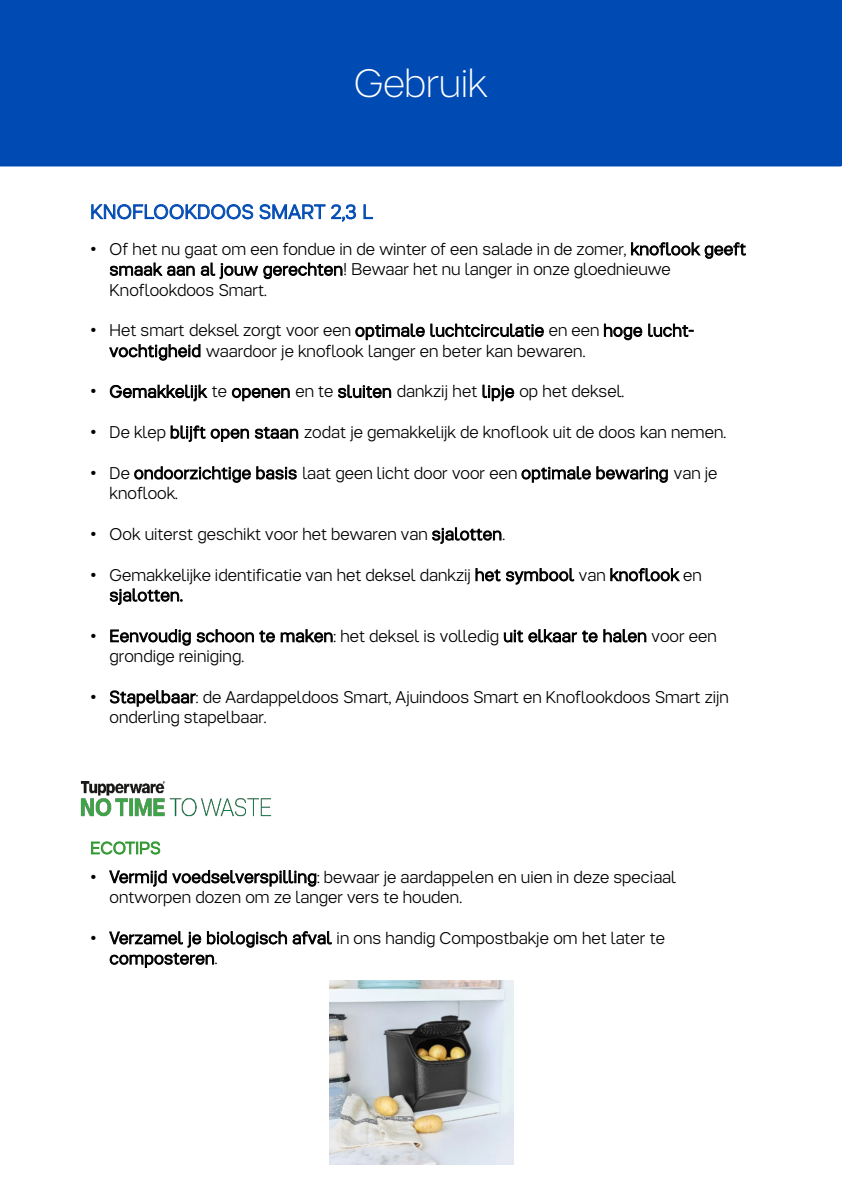
<style>
.page{position:relative;width:842px;height:1191px;background:#fff}
.page>*{position:absolute;margin:0;border:0;box-sizing:border-box;transform-origin:0 0}
.t1{font:100 39.6px "Tupper PRO";color:#fff}
.t2{font:300 19.8px "Tupper PRO";letter-spacing:.03em;color:#004ab3}
.t3{font:300 17px/20.4px "Tupper PRO";letter-spacing:.005em;color:#000}
.t4{font:300 17px/20.4px "Tupper PRO";letter-spacing:.025em;color:#000}
.t5{font:300 17px "Tupper PRO";letter-spacing:.025em;color:#393}
.s1{font-family:"Arial";font-weight:400}
</style>
<div class="page">
<div style="left:0;top:0;width:842px;height:166px;background:#004ab3"></div>
<img style="left:80px;top:781px;width:191px;height:36px">
<img style="left:329px;top:980px;width:184px;height:184px">
<h1 class="t1" style="left:354px;top:51px;width:135px">Gebruik</h1>
<p class="t2" style="left:90px;top:196px;width:284px">KNOFLOOKDOOS SMART 2,3 L</p>
<p class="t3" style="left:110px;top:237px;width:638px;text-indent:-19px"><span class="s1">•</span> Of het nu gaat om een fondue in de winter of een salade in de zomer, knoflook geeft smaak aan al jouw gerechten! Bewaar het nu langer in onze gloednieuwe<br>Knoflookdoos Smart.</p>
<p class="t3" style="left:110px;top:319px;width:586px;text-indent:-19px"><span class="s1">•</span> Het smart deksel zorgt voor een optimale luchtcirculatie en een hoge lucht&shy;vochtigheid waardoor je knoflook langer en beter kan bewaren.</p>
<p class="t4" style="left:90px;top:380px;width:535px"><span class="s1">•</span> Gemakkelijk te openen en te sluiten dankzij het lipje op het deksel.</p>
<p class="t3" style="left:90px;top:420px;width:637px"><span class="s1">•</span> De klep blijft open staan zodat je gemakkelijk de knoflook uit de doos kan nemen.</p>
<p class="t4" style="left:110px;top:461px;width:609px;text-indent:-19px"><span class="s1">•</span> De ondoorzichtige basis laat geen licht door voor een optimale bewaring van je knoflook.</p>
<p class="t3" style="left:90px;top:522px;width:416px"><span class="s1">•</span> Ook uiterst geschikt voor het bewaren van sjalotten.</p>
<p class="t3" style="left:110px;top:563px;width:594px;text-indent:-19px"><span class="s1">•</span> Gemakkelijke identificatie van het deksel dankzij het symbool van knoflook en sjalotten.</p>
<p class="t3" style="left:110px;top:624px;width:609px;text-indent:-19px"><span class="s1">•</span> Eenvoudig schoon te maken: het deksel is volledig uit elkaar te halen voor een grondige reiniging.</p>
<p class="t3" style="left:110px;top:685px;width:621px;text-indent:-19px"><span class="s1">•</span> Stapelbaar: de Aardappeldoos Smart, Ajuindoos Smart en Knoflookdoos Smart zijn onderling stapelbaar.</p>
<p class="t5" style="left:90px;top:834px;width:72px">ECOTIPS</p>
<p class="t3" style="left:110px;top:865px;width:568px;text-indent:-19px"><span class="s1">•</span> Vermijd voedselverspilling: bewaar je aardappelen en uien in deze speciaal ontworpen dozen om ze langer vers te houden.</p>
<p class="t4" style="left:110px;top:926px;width:557px;text-indent:-19px"><span class="s1">•</span> Verzamel je biologisch afval in ons handig Compostbakje om het later te composteren.</p>
</div>
